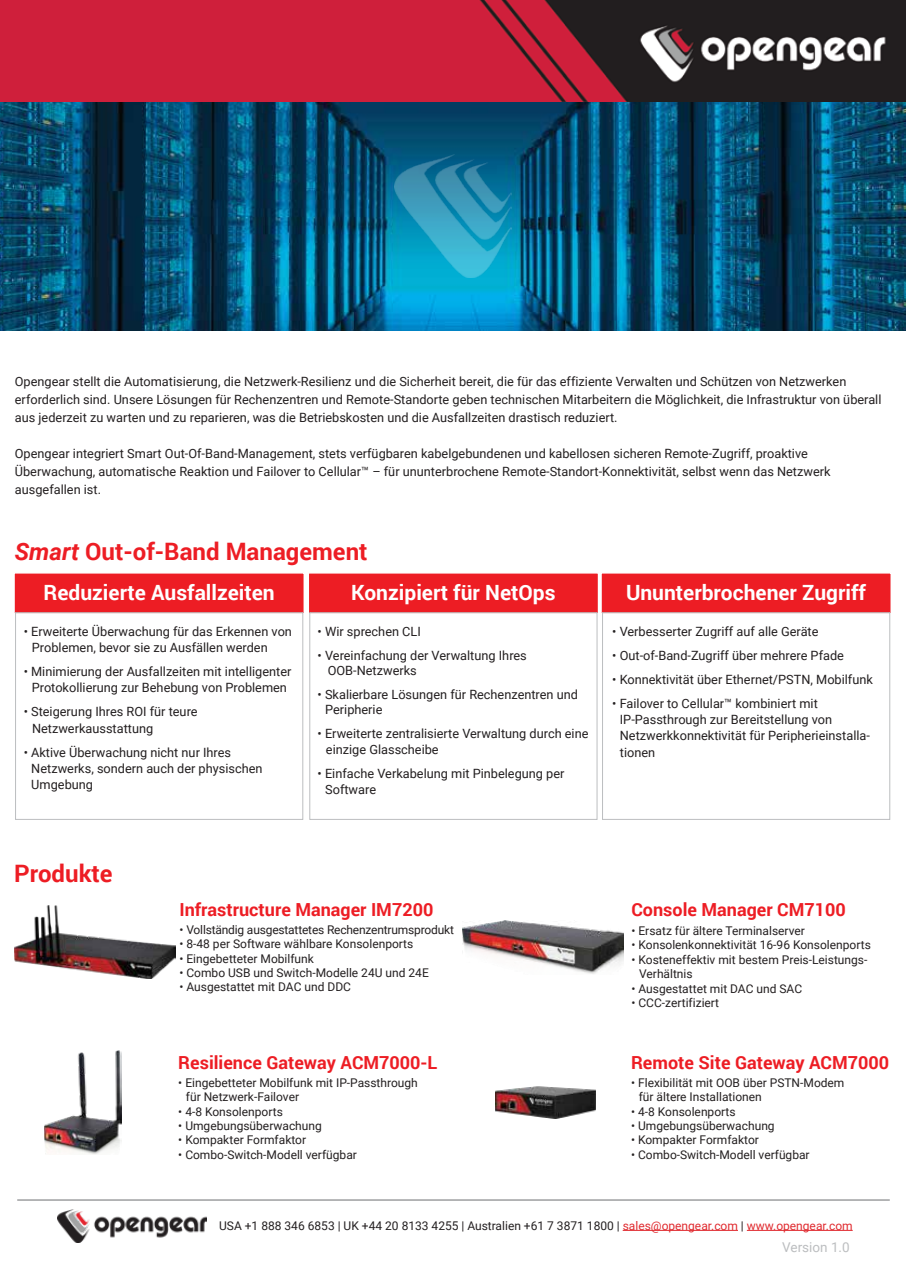
<style>
.page{position:relative;width:906px;height:1276px;background:#fff}
.page>*{position:absolute;margin:0;border:0;box-sizing:border-box;transform-origin:0 0}
.t1{font:700 24px "Roboto";color:#ed1d24}
.t2{font:700 21px "Roboto";color:#fff}
.t3{font:700 18px "Roboto";color:#ed1d24}
.t4{font:13.5px "Roboto";color:#bcbec0}
.t5{font:12.75px/16.2px "Roboto";color:#231f20}
.t6{font:12px/14.4px "Roboto";color:#231f20}
.s1{font-style:italic}
.s2{color:#e02a2f}
</style>
<div class="page">
<img style="left:0;top:0;width:906px;height:330px">
<img style="left:394px;top:154px;width:117px;height:123px">
<hr style="left:622px;top:1230px;width:116px;height:1px;background:#e02a2f">
<hr style="left:747px;top:1230px;width:105px;height:1px;background:#e02a2f">
<img style="left:58px;top:1209px;width:149px;height:33px">
<hr style="left:17px;top:1199px;width:872px;height:1px;background:#6d6e71">
<div style="left:13px;top:572px;width:292px;height:42px;background:#ed1d24;border:2px solid #fff"></div>
<div style="left:307px;top:572px;width:292px;height:42px;background:#ed1d24;border:2px solid #fff"></div>
<div style="left:600px;top:572px;width:292px;height:42px;background:#ed1d24;border:2px solid #fff"></div>
<div style="left:15px;top:612px;width:288px;height:208px;border:1px solid #bcbec0"></div>
<div style="left:309px;top:612px;width:288px;height:208px;border:1px solid #bcbec0"></div>
<div style="left:602px;top:612px;width:288px;height:208px;border:1px solid #bcbec0"></div>
<img style="left:463px;top:920px;width:160px;height:54px">
<img style="left:15px;top:905px;width:160px;height:73px">
<img style="left:44px;top:1050px;width:78px;height:104px">
<img style="left:495px;top:1086px;width:100px;height:32px">
<p class="t5" style="left:15px;top:372px;width:868px;line-height:18px">Opengear stellt die Automatisierung, die Netzwerk-Resilienz und die Sicherheit bereit, die für das effiziente Verwalten und Schützen von Netzwerken erforderlich sind. Unsere Lösungen für Rechenzentren und Remote-Standorte geben technischen Mitarbeitern die Möglichkeit, die Infrastruktur von überall aus jederzeit zu warten und zu reparieren, was die Betriebskosten und die Ausfallzeiten drastisch reduziert.</p>
<p class="t5" style="left:15px;top:444px;width:817px;line-height:18px">Opengear integriert Smart Out-Of-Band-Management, stets verfügbaren kabelgebundenen und kabellosen sicheren Remote-Zugriff, proaktive<br>Überwachung, automatische Reaktion und Failover to Cellular™ – für ununterbrochene Remote-Standort-Konnektivität, selbst wenn das Netzwerk ausgefallen ist.</p>
<p class="t1" style="left:15px;top:534px;width:354px"><span class="s1">Smart</span> Out-of-Band Management</p>
<p class="t2" style="left:44px;top:578px;width:233px">Reduzierte Ausfallzeiten</p>
<p class="t2" style="left:351px;top:578px;width:206px">Konzipiert für NetOps</p>
<p class="t2" style="left:626px;top:578px;width:242px">Ununterbrochener Zugriff</p>
<p class="t5" style="left:32px;top:623px;width:261px;text-indent:-8px">• Erweiterte Überwachung für das Erkennen von<br>Problemen, bevor sie zu Ausfällen werden</p>
<p class="t5" style="left:24px;top:663px;width:269px;text-align:center">• Minimierung der Ausfallzeiten mit intelligenter<br>Protokollierung zur Behebung von Problemen</p>
<p class="t5" style="left:32px;top:703px;width:167px;text-indent:-8px">• Steigerung Ihres ROI für teure<br>Netzwerkausstattung</p>
<p class="t5" style="left:31px;top:743px;width:233px;text-indent:-8px">• Aktive Überwachung nicht nur Ihres<br>Netzwerks, sondern auch der physischen<br>Umgebung</p>
<p class="t5" style="left:612px;top:623px;width:208px">• Verbesserter Zugriff auf alle Geräte</p>
<p class="t5" style="left:612px;top:647px;width:233px">• Out-of-Band-Zugriff über mehrere Pfade</p>
<p class="t5" style="left:612px;top:671px;width:262px">• Konnektivität über Ethernet/PSTN, Mobilfunk</p>
<p class="t5" style="left:620px;top:695px;width:252px;text-indent:-8px">• Failover to Cellular™ kombiniert mit IP-Passthrough zur Bereitstellung von Netzwerkkonnektivität für Peripherieinstalla&shy;tionen</p>
<p class="t5" style="left:318px;top:623px;width:105px">• Wir sprechen CLI</p>
<p class="t5" style="left:328px;top:647px;width:201px;line-height:15px;text-indent:-10px">• Vereinfachung der Verwaltung Ihres<br>OOB-Netzwerks</p>
<p class="t5" style="left:325px;top:686px;width:254px;line-height:15px;text-indent:-8px">• Skalierbare Lösungen für Rechenzentren und<br>Peripherie</p>
<p class="t5" style="left:326px;top:725px;width:264px;text-indent:-8px">• Erweiterte zentralisierte Verwaltung durch eine einzige Glasscheibe</p>
<p class="t5" style="left:325px;top:765px;width:241px;text-indent:-8px">• Einfache Verkabelung mit Pinbelegung per<br>Software</p>
<p class="t1" style="left:14px;top:857px;width:100px">Produkte</p>
<p class="t3" style="left:179px;top:896px;width:255px">Infrastructure Manager IM7200</p>
<p class="t6" style="left:179px;top:922px;width:276px">• Vollständig ausgestattetes Rechenzentrumsprodukt</p>
<p class="t6" style="left:179px;top:936px;width:235px">• 8-48 per Software wählbare Konsolenports</p>
<p class="t6" style="left:179px;top:950px;width:136px">• Eingebetteter Mobilfunk</p>
<p class="t6" style="left:179px;top:965px;width:251px">• Combo USB und Switch-Modelle 24U und 24E</p>
<p class="t6" style="left:179px;top:979px;width:173px">• Ausgestattet mit DAC und DDC</p>
<p class="t3" style="left:178px;top:1049px;width:260px">Resilience Gateway ACM7000-L</p>
<p class="t6" style="left:186px;top:1075px;width:233px;text-indent:-8px">• Eingebetteter Mobilfunk mit IP-Passthrough für Netzwerk-Failover</p>
<p class="t6" style="left:178px;top:1103px;width:106px">• 4-8 Konsolenports</p>
<p class="t6" style="left:178px;top:1118px;width:145px">• Umgebungsüberwachung</p>
<p class="t6" style="left:178px;top:1132px;width:129px">• Kompakter Formfaktor</p>
<p class="t6" style="left:178px;top:1147px;width:180px">• Combo-Switch-Modell verfügbar</p>
<p class="t3" style="left:631px;top:896px;width:216px">Console Manager CM7100</p>
<p class="t6" style="left:631px;top:923px;width:175px">• Ersatz für ältere Terminalserver</p>
<p class="t6" style="left:631px;top:937px;width:241px">• Konsolenkonnektivität 16-96 Konsolenports</p>
<p class="t6" style="left:639px;top:952px;width:230px;text-indent:-8px">• Kosteneffektiv mit bestem Preis-Leistungs-<br>Verhältnis</p>
<p class="t6" style="left:631px;top:980px;width:172px">• Ausgestattet mit DAC und SAC</p>
<p class="t6" style="left:631px;top:995px;width:89px">• CCC-zertifiziert</p>
<p class="t3" style="left:631px;top:1049px;width:259px">Remote Site Gateway ACM7000</p>
<p class="t6" style="left:639px;top:1075px;width:207px;text-indent:-8px">• Flexibilität mit OOB über PSTN-Modem für ältere Installationen</p>
<p class="t6" style="left:631px;top:1103px;width:106px">• 4-8 Konsolenports</p>
<p class="t6" style="left:631px;top:1118px;width:145px">• Umgebungsüberwachung</p>
<p class="t6" style="left:631px;top:1132px;width:129px">• Kompakter Formfaktor</p>
<p class="t6" style="left:631px;top:1147px;width:180px">• Combo-Switch-Modell verfügbar</p>
<p class="t6" style="left:219px;top:1217px;width:635px">USA +1 888 346 6853 | UK +44 20 8133 4255 | Australien +61 7 3871 1800 | <span class="s2">sales@opengear.com</span> | <span class="s2">www.opengear.com</span></p>
<p class="t4" style="left:782px;top:1238px;width:69px">Version 1.0</p>
</div>
